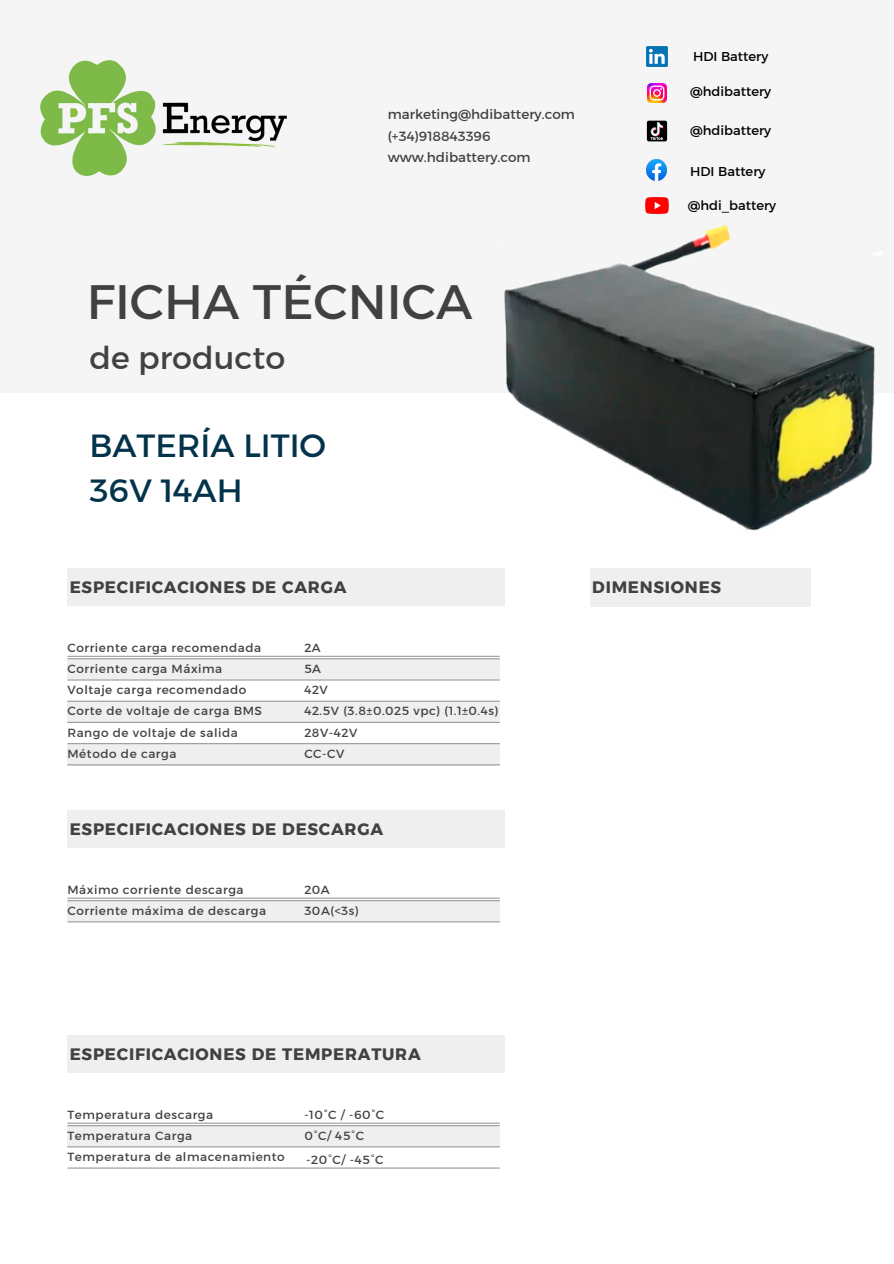
<style>
.page{position:relative;width:894px;height:1264px;background:#fff}
.page>*{position:absolute;margin:0;border:0;box-sizing:border-box;transform-origin:0 0}
.t1{font:49.2px "Kief Montaser Regular";color:#424141}
.t2{font:32.7px/45px "Kief Montaser Regular";color:#02334b}
.t3{font:31.8px "Kief Montaser Regular";color:#424141}
.t4{font:16.5px "Kief Montaser Bold";letter-spacing:.045em;color:#424141}
.t5{font:13.5px/21.3px "Kief Montaser Regular";color:#424141}
.t6{font:13.05px "Kief Montaser Regular";color:#000}
.t7{font:12px "Kief Montaser Regular";letter-spacing:.045em;color:#424141}
</style>
<div class="page">
<div style="left:0;top:0;width:893px;height:392px;background:#efefef"></div>
<div style="left:67px;top:568px;width:438px;height:38px;background:#efefef"></div>
<hr style="left:67px;top:655px;width:432px;height:2px;background:#9a9a9b">
<div style="left:67px;top:658px;width:432px;height:22px;background:#efefef"></div>
<div style="left:67px;top:701px;width:432px;height:21px;background:#efefef"></div>
<hr style="left:67px;top:658px;width:432px;height:1px;background:#9a9a9b">
<hr style="left:67px;top:679px;width:432px;height:1px;background:#9a9a9b">
<hr style="left:67px;top:700px;width:432px;height:1px;background:#9a9a9b">
<hr style="left:67px;top:722px;width:432px;height:1px;background:#9a9a9b">
<div style="left:67px;top:744px;width:432px;height:21px;background:#efefef"></div>
<hr style="left:67px;top:743px;width:432px;height:1px;background:#9a9a9b">
<hr style="left:67px;top:764px;width:432px;height:1px;background:#9a9a9b">
<img style="left:41px;top:61px;width:245px;height:114px">
<img style="left:646px;top:47px;width:21px;height:20px">
<img style="left:645px;top:198px;width:23px;height:12px">
<img style="left:647px;top:84px;width:19px;height:19px">
<img style="left:646px;top:120px;width:21px;height:22px">
<img style="left:646px;top:160px;width:20px;height:20px">
<div style="left:67px;top:810px;width:438px;height:38px;background:#efefef"></div>
<hr style="left:67px;top:897px;width:432px;height:1px;background:#9a9a9b">
<div style="left:67px;top:900px;width:432px;height:21px;background:#efefef"></div>
<hr style="left:67px;top:900px;width:432px;height:1px;background:#9a9a9b">
<hr style="left:67px;top:921px;width:432px;height:1px;background:#9a9a9b">
<div style="left:67px;top:1035px;width:438px;height:38px;background:#efefef"></div>
<hr style="left:67px;top:1122px;width:432px;height:1px;background:#9a9a9b">
<div style="left:67px;top:1125px;width:432px;height:21px;background:#efefef"></div>
<hr style="left:67px;top:1125px;width:432px;height:1px;background:#9a9a9b">
<hr style="left:67px;top:1146px;width:432px;height:1px;background:#9a9a9b">
<hr style="left:67px;top:1167px;width:432px;height:1px;background:#9a9a9b">
<div style="left:590px;top:568px;width:220px;height:39px;background:#efefef"></div>
<img style="left:497px;top:210px;width:385px;height:321px">
<h3 class="t5" style="left:387px;top:104px;width:189px">marketing@hdibattery.com (+34)918843396 www.hdibattery.com</h3>
<p class="t1" style="left:87px;top:271px;width:387px">FICHA TÉCNICA</p>
<h1 class="t3" style="left:89px;top:338px;width:197px">de producto</h1>
<h5 class="t2" style="left:89px;top:422px;width:238px">BATERÍA LITIO<br>36V 14AH</h5>
<p class="t6" style="left:692px;top:48px;width:77px">HDI Battery</p>
<h6 class="t6" style="left:690px;top:83px;width:83px">@hdibattery</h6>
<p class="t6" style="left:690px;top:123px;width:83px">@hdibattery</p>
<h6 class="t6" style="left:690px;top:163px;width:77px">HDI Battery</h6>
<h4 class="t6" style="left:687px;top:197px;width:90px">@hdi_battery</h4>
<p class="t4" style="left:70px;top:577px;width:278px">ESPECIFICACIONES DE CARGA</p>
<p class="t7" style="left:67px;top:640px;width:195px">Corriente carga recomendada</p>
<h2 class="t7" style="left:304px;top:640px;width:18px">2A</h2>
<h4 class="t7" style="left:67px;top:661px;width:156px">Corriente carga Máxima</h4>
<h4 class="t7" style="left:304px;top:661px;width:18px">5A</h4>
<p class="t7" style="left:67px;top:682px;width:180px">Voltaje carga recomendado</p>
<h6 class="t7" style="left:304px;top:682px;width:25px">42V</h6>
<p class="t7" style="left:67px;top:703px;width:196px">Corte de voltaje de carga BMS</p>
<h6 class="t7" style="left:304px;top:703px;width:195px">42.5V (3.8±0.025 vpc) (1.1±0.4s)</h6>
<p class="t7" style="left:67px;top:725px;width:172px">Rango de voltaje de salida</p>
<h6 class="t7" style="left:304px;top:725px;width:55px">28V-42V</h6>
<p class="t7" style="left:67px;top:746px;width:110px">Método de carga</p>
<p class="t7" style="left:304px;top:746px;width:41px">CC-CV</p>
<h5 class="t4" style="left:70px;top:819px;width:315px">ESPECIFICACIONES DE DESCARGA</h5>
<p class="t7" style="left:67px;top:882px;width:178px">Máximo corriente descarga</p>
<h6 class="t7" style="left:304px;top:882px;width:27px">20A</h6>
<p class="t7" style="left:67px;top:903px;width:200px">Corriente máxima de descarga</p>
<p class="t7" style="left:304px;top:903px;width:56px">30A(&lt;3s)</p>
<h5 class="t4" style="left:592px;top:577px;width:130px">DIMENSIONES</h5>
<p class="t4" style="left:70px;top:1044px;width:352px">ESPECIFICACIONES DE TEMPERATURA</p>
<h4 class="t7" style="left:67px;top:1106px;width:147px">Temperatura descarga</h4>
<p class="t7" style="left:304px;top:1106px;width:81px">-10°C / -60°C</p>
<h6 class="t7" style="left:67px;top:1128px;width:126px">Temperatura Carga</h6>
<p class="t7" style="left:304px;top:1128px;width:61px">0°C/ 45°C</p>
<h6 class="t7" style="left:67px;top:1149px;width:219px">Temperatura de almacenamiento</h6>
<p class="t7" style="left:306px;top:1151px;width:79px">-20°C/ -45°C</p>
</div>
